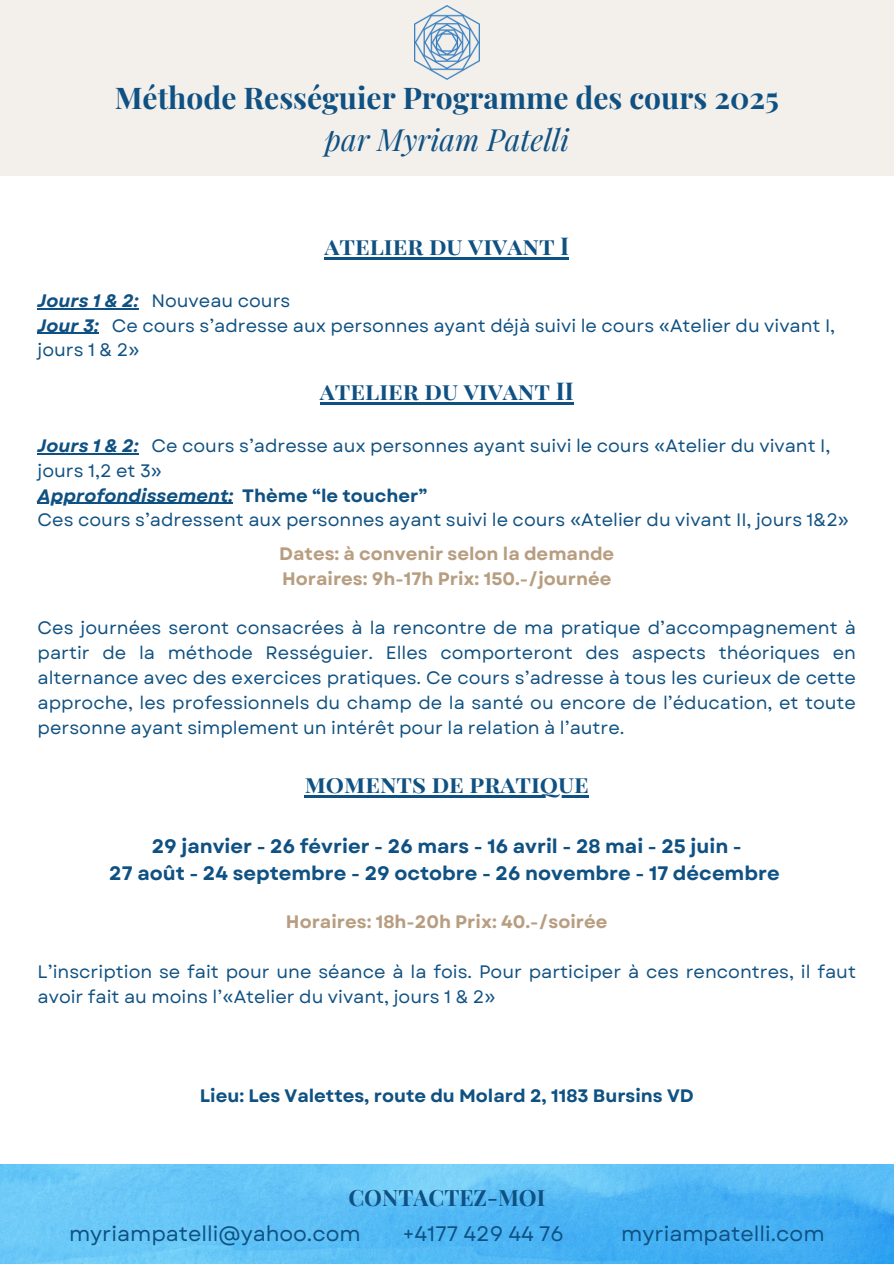
<style>
.page{position:relative;width:894px;height:1264px;background:#fff}
.page>*{position:absolute;margin:0;border:0;box-sizing:border-box;transform-origin:0 0}
.t1{font:700 30px/41.7px "Playfair Display";color:#0f5182;text-align:center}
.t2{font:700 24px "Playfair Display SC";color:#0f5182}
.t3{font:700 22.5px "Playfair Display";color:#0f5182}
.t4{font:21px "Garet";color:#0f5182}
.t5{font:700 19.5px "Garet";color:#0f5182}
.t6{font:18px/24.8px "Garet";color:#0f5182}
.t7{font:700 18px/24.8px "Garet";color:#b89e81}
.t8{font:700 18px "Garet";color:#0f5182}
.t9{font:italic 700 18px "Garet";color:#0f5182}
.s1{font-weight:400;font-style:italic}
.s2{font-weight:700;font-style:italic}
.s3{font-style:normal}
</style>
<div class="page">
<div style="left:0;top:0;width:893px;height:176px;background:#f3efeb"></div>
<img style="left:0;top:1164px;width:893px;height:99px">
<hr style="left:324px;top:257px;width:245px;height:3px;background:#0f5182">
<hr style="left:38px;top:308px;width:101px;height:1px;background:#0f5182">
<hr style="left:38px;top:333px;width:61px;height:1px;background:#0f5182">
<hr style="left:320px;top:402px;width:253px;height:3px;background:#0f5182">
<hr style="left:38px;top:453px;width:101px;height:1px;background:#0f5182">
<hr style="left:38px;top:503px;width:195px;height:1px;background:#0f5182">
<hr style="left:304px;top:795px;width:40px;height:2px;background:#0f5182">
<hr style="left:344px;top:795px;width:244px;height:2px;background:#0f5182">
<img style="left:415px;top:6px;width:64px;height:73px">
<p class="t1" style="left:115px;top:76px;width:665px">Méthode Rességuier Programme des cours 2025 <span class="s1">par Myriam Patelli</span></p>
<h2 class="t2" style="left:324px;top:229px;width:246px">atelier du vivant I</h2>
<p class="t6" style="left:38px;top:288px;width:254px"><span class="s2">Jours 1 &amp; 2:</span> Nouveau cours</p>
<p class="t6" style="left:38px;top:313px;width:799px"><span class="s2">Jour 3:</span> Ce cours s’adresse aux personnes ayant déjà suivi le cours «Atelier du vivant I, jours 1 &amp; 2»</p>
<h2 class="t2" style="left:320px;top:374px;width:255px">atelier du vivant II</h2>
<p class="t6" style="left:38px;top:433px;width:794px"><span class="s2">Jours 1 &amp; 2:</span> Ce cours s’adresse aux personnes ayant suivi le cours «Atelier du vivant I, jours 1,2 et 3»</p>
<p class="t9" style="left:38px;top:482px;width:391px">Approfondissement: <span class="s3">Thème “le toucher”</span></p>
<p class="t6" style="left:38px;top:508px;width:813px">Ces cours s’adressent aux personnes ayant suivi le cours «Atelier du vivant II, jours 1&amp;2»</p>
<h5 class="t7" style="left:279px;top:541px;width:336px">Dates: à convenir selon la demande<br>Horaires: 9h-17h Prix: 150.-/journée</h5>
<p class="t6" style="left:38px;top:616px;width:819px;text-align:justify">Ces journées seront consacrées à la rencontre de ma pratique d’accompagnement à partir de la méthode Rességuier. Elles comporteront des aspects théoriques en alternance avec des exercices pratiques. Ce cours s’adresse à tous les curieux de cette approche, les professionnels du champ de la santé ou encore de l’éducation, et toute personne ayant simplement un intérêt pour la relation à l’autre.</p>
<h2 class="t2" style="left:304px;top:767px;width:285px">moments de pratique</h2>
<h3 class="t5" style="left:152px;top:832px;width:591px">29 janvier - 26 février - 26 mars - 16 avril - 28 mai - 25 juin -</h3>
<h5 class="t5" style="left:109px;top:859px;width:671px">27 août - 24 septembre - 29 octobre - 26 novembre - 17 décembre</h5>
<h5 class="t7" style="left:286px;top:909px;width:323px">Horaires: 18h-20h Prix: 40.-/soirée</h5>
<p class="t6" style="left:38px;top:959px;width:819px">L’inscription se fait pour une séance à la fois. Pour participer à ces rencontres, il faut avoir fait au moins l’«Atelier du vivant, jours 1 &amp; 2»</p>
<h5 class="t8" style="left:200px;top:1082px;width:495px">Lieu: Les Valettes, route du Molard 2, 1183 Bursins VD</h5>
<h4 class="t3" style="left:348px;top:1181px;width:198px">CONTACTEZ-MOI</h4>
<h4 class="t4" style="left:69px;top:1218px;width:293px">myriampatelli@yahoo.com</h4>
<h4 class="t4" style="left:402px;top:1218px;width:163px">+4177 429 44 76</h4>
<h4 class="t4" style="left:621px;top:1218px;width:205px">myriampatelli.com</h4>
</div>
